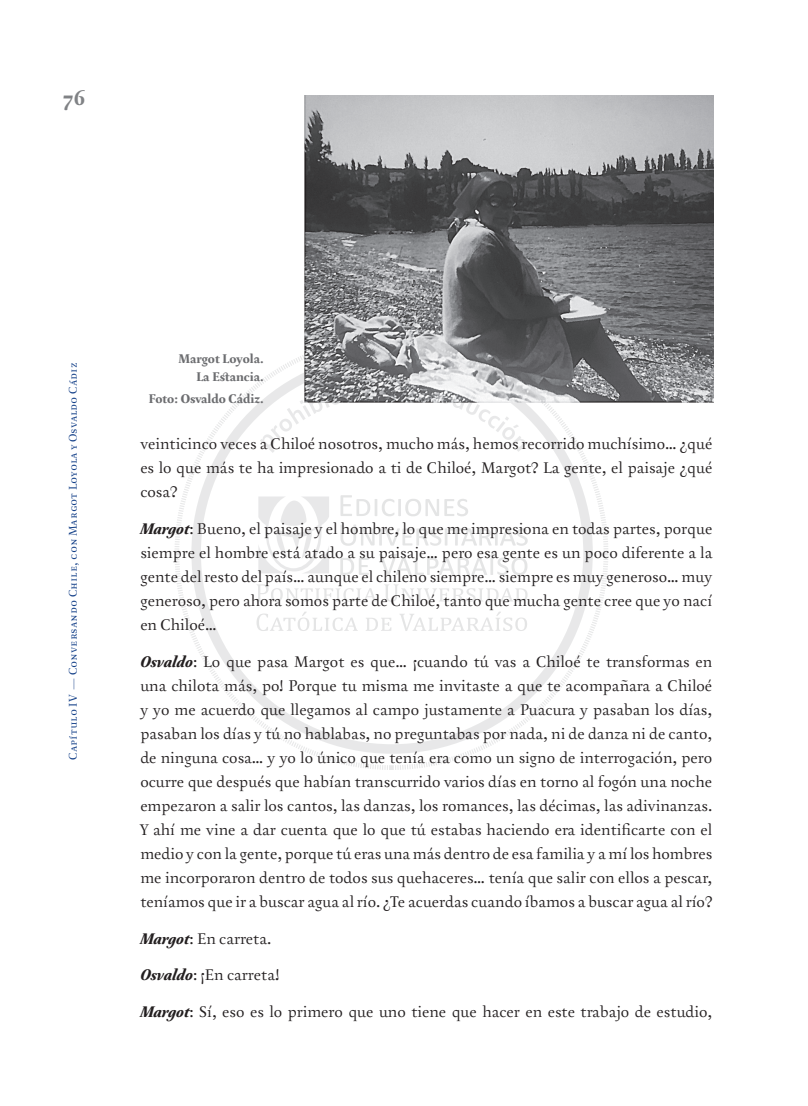
<style>
.page{position:relative;width:808px;height:1106px;background:#fff}
.page>*{position:absolute;margin:0;border:0;box-sizing:border-box;transform-origin:0 0}
.t1{font:700 22.5px "Australis Pro";color:#808285}
.t2{font:16.5px/24px "Australis Pro";color:#231f20;text-align:justify}
.t3{font:700 13.5px/18px "Australis Pro";color:#6c6d70;text-align:right}
.t4{font:12px "Australis Pro";color:#154189}
.s1{font-weight:700;font-style:italic}
</style>
<div class="page">
<svg style="left:174px;top:334px;width:434px;height:436px"></svg>
<div style="left:256px;top:495px;width:75px;height:80px;background:#fff"></div>
<svg style="left:258px;top:496px;width:71px;height:77px"></svg>
<svg style="left:340px;top:524px;width:188px;height:51px"></svg>
<svg style="left:340px;top:495px;width:128px;height:21px"></svg>
<svg style="left:256px;top:611px;width:271px;height:20px"></svg>
<svg style="left:257px;top:584px;width:271px;height:17px"></svg>
<svg style="left:260px;top:382px;width:266px;height:71px"></svg>
<img style="left:305px;top:96px;width:409px;height:307px">
<h1 class="t1" style="left:63px;top:85px;width:24px">76</h1>
<p class="t4" style="left:67px;top:759px;width:398px;rotate:-90deg">Capítulo IV — Conversando Chile, con Margot Loyola y Osvaldo Cádiz</p>
<p class="t3" style="left:179px;top:349px;width:87px">Margot Loyola.<br>La Estancia.</p>
<p class="t3" style="left:149px;top:390px;width:116px">Foto: Osvaldo Cádiz.</p>
<p class="t2" style="left:140px;top:432px;width:573px">veinticinco veces a Chiloé nosotros, mucho más, hemos recorrido muchísimo… ¿qué es lo que más te ha impresionado a ti de Chiloé, Margot? La gente, el paisaje ¿qué cosa?</p>
<p class="t2" style="left:140px;top:517px;width:574px"><span class="s1">Margot</span>: Bueno, el paisaje y el hombre, lo que me impresiona en todas partes, porque siempre el hombre está atado a su paisaje… pero esa gente es un poco diferente a la gente del resto del país… aunque el chileno siempre… siempre es muy generoso… muy generoso, pero ahora somos parte de Chiloé, tanto que mucha gente cree que yo nací en Chiloé…</p>
<p class="t2" style="left:140px;top:650px;width:573px"><span class="s1">Osvaldo</span>: Lo que pasa Margot es que… ¡cuando tú vas a Chiloé te transformas en una chilota más, po! Porque tu misma me invitaste a que te acompañara a Chiloé y yo me acuerdo que llegamos al campo justamente a Puacura y pasaban los días, pasaban los días y tú no hablabas, no preguntabas por nada, ni de danza ni de canto, de ninguna cosa… y yo lo único que tenía era como un signo de interrogación, pero ocurre que después que habían transcurrido varios días en torno al fogón una noche empezaron a salir los cantos, las danzas, los romances, las décimas, las adivinanzas.<br>Y ahí me vine a dar cuenta que lo que tú estabas haciendo era identificarte con el medio y con la gente, porque tú eras una más dentro de esa familia y a mí los hombres me incorporaron dentro de todos sus quehaceres… tenía que salir con ellos a pescar, teníamos que ir a buscar agua al río. ¿Te acuerdas cuando íbamos a buscar agua al río?</p>
<p class="t2" style="left:140px;top:926px;width:133px"><span class="s1">Margot</span>: En carreta.</p>
<p class="t2" style="left:140px;top:963px;width:141px"><span class="s1">Osvaldo</span>: ¡En carreta!</p>
<p class="t2" style="left:140px;top:1000px;width:573px"><span class="s1">Margot</span>: Sí, eso es lo primero que uno tiene que hacer en este trabajo de estudio,</p>
</div>
